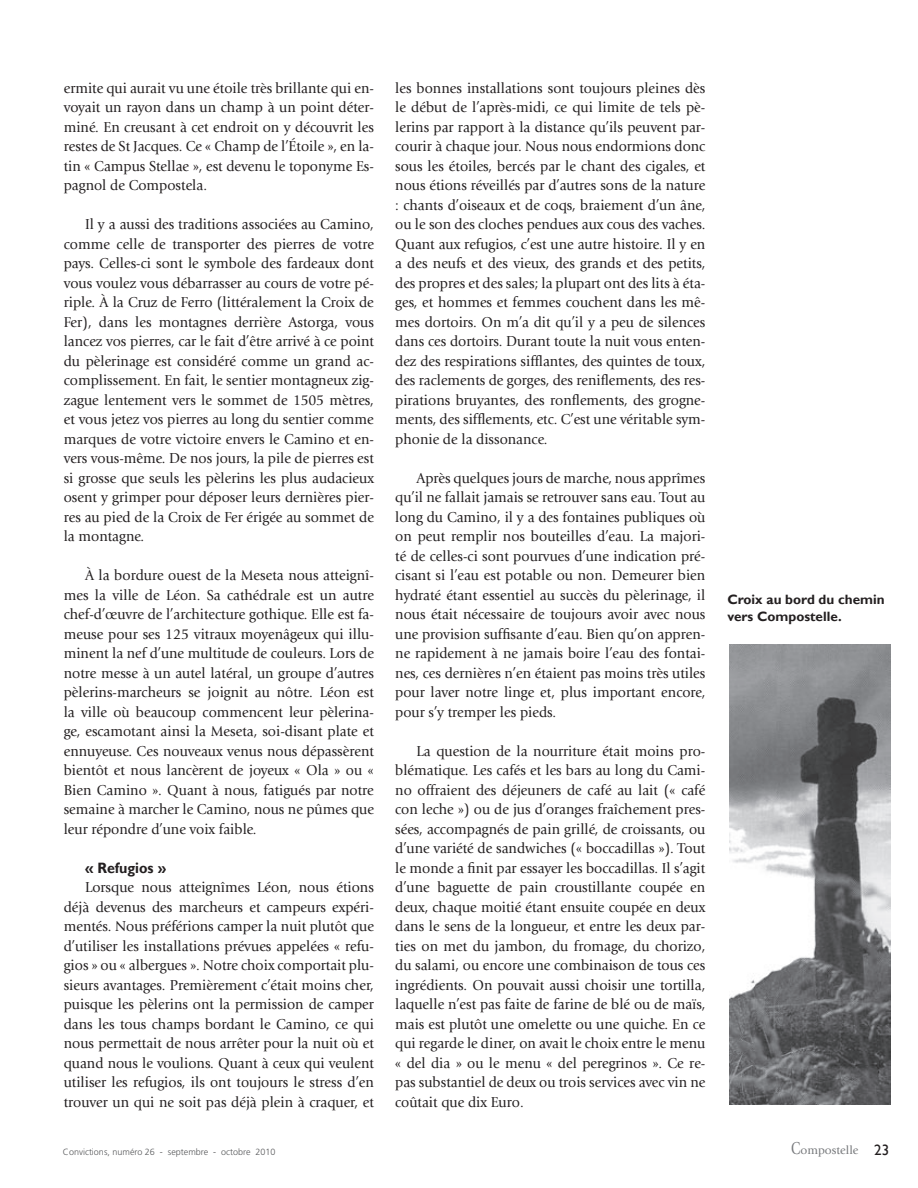
<style>
.page{position:relative;width:918px;height:1188px;background:#fff}
.page>*{position:absolute;margin:0;border:0;box-sizing:border-box;transform-origin:0 0}
.Text{font:15px/19.5px "Giovanni Std";color:#231f20;text-align:justify;scale:.95 1}
.Subtitle{font:700 15px "Gill Sans";color:#231f20;scale:.95 1}
.Description{font:700 13.5px/16.5px "Gill Sans";color:#231f20}
.t1{font:12px "Giovanni Std";color:#76787b}
.t2{font:300 9px "Frutiger LT Std";color:#57585a}
.s1{font-size:18px}
.s2{font-family:"Gill Sans";font-size:15px;color:#231f20}
</style>
<div class="page">
<img style="left:730px;top:645px;width:161px;height:459px">
<p class="Text" style="left:64px;top:78px;width:328px">ermite qui aurait vu une étoile très brillante qui en&shy;voyait un rayon dans un champ à un point déter&shy;miné. En creusant à cet endroit on y découvrit les restes de St Jacques. Ce « Champ de l’Étoile », en la&shy;tin « Campus Stellae », est devenu le toponyme Es&shy;pagnol de Compostela.</p>
<p class="Text" style="left:64px;top:215px;width:328px;text-indent:21px">Il y a aussi des traditions associées au Camino, comme celle de transporter des pierres de votre pays. Celles-ci sont le symbole des fardeaux dont vous voulez vous débarrasser au cours de votre pé&shy;riple. À la Cruz de Ferro (littéralement la Croix de Fer), dans les montagnes derrière Astorga, vous lancez vos pierres, car le fait d’être arrivé à ce point du pèlerinage est considéré comme un grand ac&shy;complissement. En fait, le sentier montagneux zig&shy;zague lentement vers le sommet de 1505 mètres, et vous jetez vos pierres au long du sentier comme marques de votre victoire envers le Camino et en&shy;vers vous-même. De nos jours, la pile de pierres est si grosse que seuls les pèlerins les plus audacieux osent y grimper pour déposer leurs dernières pier&shy;res au pied de la Croix de Fer érigée au sommet de la montagne.</p>
<p class="Text" style="left:64px;top:566px;width:328px;text-indent:21px">À la bordure ouest de la Meseta nous atteignî&shy;mes la ville de Léon. Sa cathédrale est un autre chef-d’œuvre de l’architecture gothique. Elle est fa&shy;meuse pour ses 125 vitraux moyenâgeux qui illu&shy;minent la nef d’une multitude de couleurs. Lors de notre messe à un autel latéral, un groupe d’autres pèlerins-marcheurs se joignit au nôtre. Léon est la ville où beaucoup commencent leur pèlerina&shy;ge, escamotant ainsi la Meseta, soi-disant plate et ennuyeuse. Ces nouveaux venus nous dépassèrent bientôt et nous lancèrent de joyeux « Ola » ou « Bien Camino ». Quant à nous, fatigués par notre semaine à marcher le Camino, nous ne pûmes que leur répondre d’une voix faible.</p>
<p class="Subtitle" style="left:85px;top:859px;width:87px">« Refugios »</p>
<p class="Text" style="left:64px;top:878px;width:328px;text-indent:21px">Lorsque nous atteignîmes Léon, nous étions déjà devenus des marcheurs et campeurs expéri&shy;mentés. Nous préférions camper la nuit plutôt que d’utiliser les installations prévues appelées « refu&shy;gios » ou « albergues ». Notre choix comportait plu&shy;sieurs avantages. Premièrement c’était moins cher, puisque les pèlerins ont la permission de camper dans les tous champs bordant le Camino, ce qui nous permettait de nous arrêter pour la nuit où et quand nous le voulions. Quant à ceux qui veulent utiliser les refugios, ils ont toujours le stress d’en trouver un qui ne soit pas déjà plein à craquer, et</p>
<p class="Text" style="left:395px;top:78px;width:328px">les bonnes installations sont toujours pleines dès le début de l’après-midi, ce qui limite de tels pè&shy;lerins par rapport à la distance qu’ils peuvent par&shy;courir à chaque jour. Nous nous endormions donc sous les étoiles, bercés par le chant des cigales, et nous étions réveillés par d’autres sons de la nature : chants d’oiseaux et de coqs, braiement d’un âne, ou le son des cloches pendues aux cous des vaches.<br>Quant aux refugios, c’est une autre histoire. Il y en a des neufs et des vieux, des grands et des petits, des propres et des sales; la plupart ont des lits à éta&shy;ges, et hommes et femmes couchent dans les mê&shy;mes dortoirs. On m’a dit qu’il y a peu de silences dans ces dortoirs. Durant toute la nuit vous enten&shy;dez des respirations sifflantes, des quintes de toux, des raclements de gorges, des reniflements, des res&shy;pirations bruyantes, des ronflements, des grogne&shy;ments, des sifflements, etc. C’est une véritable sym&shy;phonie de la dissonance.</p>
<p class="Text" style="left:395px;top:468px;width:328px;text-indent:21px">Après quelques jours de marche, nous apprîmes qu’il ne fallait jamais se retrouver sans eau. Tout au long du Camino, il y a des fontaines publiques où on peut remplir nos bouteilles d’eau. La majori&shy;té de celles-ci sont pourvues d’une indication pré&shy;cisant si l’eau est potable ou non. Demeurer bien hydraté étant essentiel au succès du pèlerinage, il nous était nécessaire de toujours avoir avec nous une provision suffisante d’eau. Bien qu’on appren&shy;ne rapidement à ne jamais boire l’eau des fontai&shy;nes, ces dernières n’en étaient pas moins très utiles pour laver notre linge et, plus important encore, pour s’y tremper les pieds.</p>
<p class="Text" style="left:395px;top:741px;width:328px;text-indent:21px">La question de la nourriture était moins pro&shy;blématique. Les cafés et les bars au long du Cami&shy;no offraient des déjeuners de café au lait (« café con leche ») ou de jus d’oranges fraîchement pres&shy;sées, accompagnés de pain grillé, de croissants, ou d’une variété de sandwiches (« boccadillas »). Tout le monde a finit par essayer les boccadillas. Il s’agit d’une baguette de pain croustillante coupée en deux, chaque moitié étant ensuite coupée en deux dans le sens de la longueur, et entre les deux par&shy;ties on met du jambon, du fromage, du chorizo, du salami, ou encore une combinaison de tous ces ingrédients. On pouvait aussi choisir une tortilla, laquelle n’est pas faite de farine de blé ou de maïs, mais est plutôt une omelette ou une quiche. En ce qui regarde le diner, on avait le choix entre le menu « del dia » ou le menu « del peregrinos ». Ce re&shy;pas substantiel de deux ou trois services avec vin ne coûtait que dix Euro.</p>
<p class="Description" style="left:728px;top:592px;width:159px">Croix au bord du chemin vers Compostelle.</p>
<p class="t2" style="left:63px;top:1147px;width:214px">Convictions, numéro 26 - septembre - octobre 2010</p>
<p class="t1" style="left:791px;top:1144px;width:99px"><span class="s1">C</span>ompostelle <span class="s2">23</span></p>
</div>
